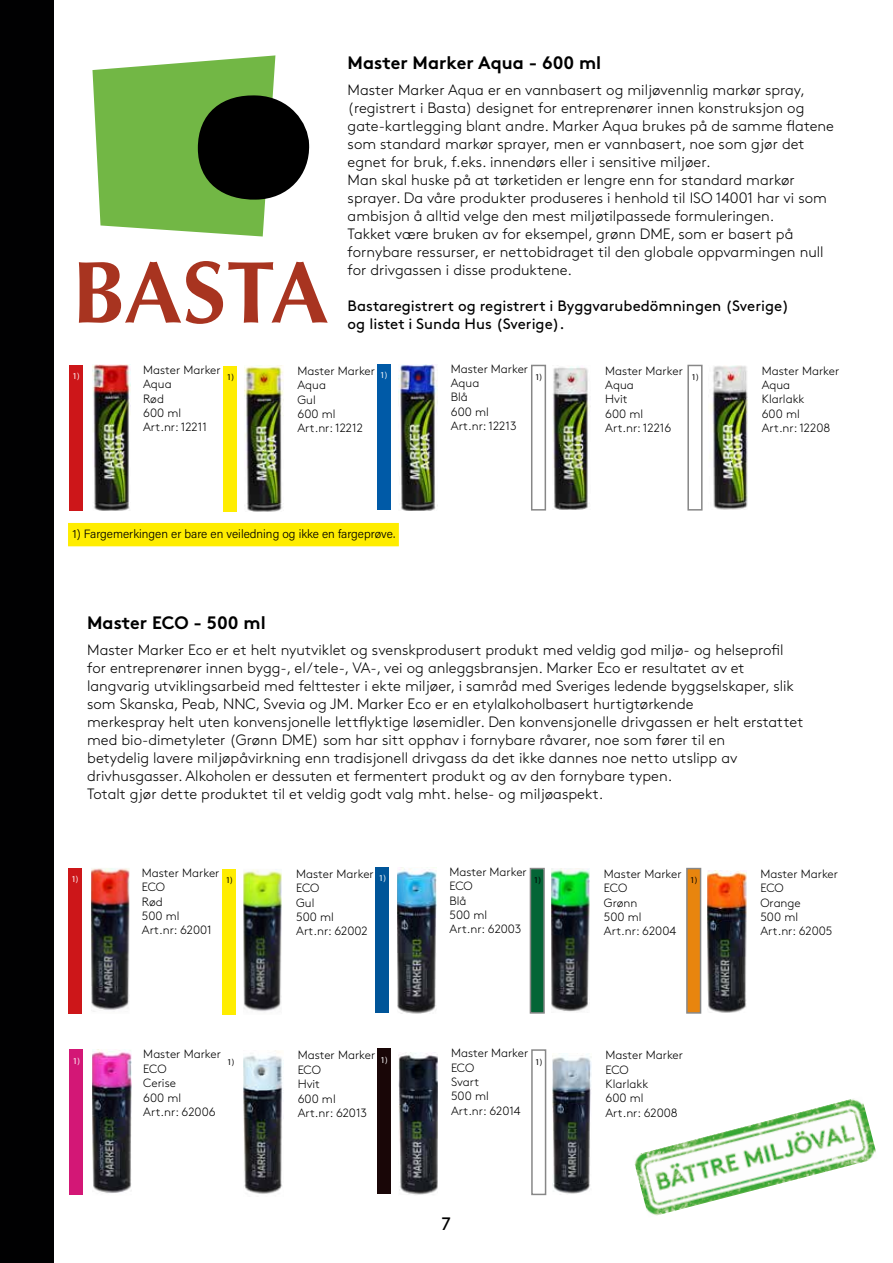
<style>
.page{position:relative;width:893px;height:1263px;background:#fff}
.page>*{position:absolute;margin:0;border:0;box-sizing:border-box;transform-origin:0 0}
.t1{font:700 18px "Brown";color:#000}
.t2{font:18px "Brown";color:#000}
.t3{font:300 15px/18px "Brown";color:#000}
.t4{font:15px/18px "Brown";color:#000}
.t5{font:300 12px/14.4px "Brown";color:#000}
.t6{font:300 12px "Acumin Pro";color:#000}
.t7{font:9px "Myriad Pro";color:#000}
.t8{font:9px "Myriad Pro";color:#fff}
</style>
<div class="page">
<div style="left:0;top:0;width:53px;height:1263px;background:#010102"></div>
<img style="left:710px;top:366px;width:37px;height:144px">
<div style="left:687px;top:365px;width:16px;height:146px;background:#fff;border:2px solid #878787"></div>
<img style="left:708px;top:870px;width:38px;height:143px">
<div style="left:686px;top:868px;width:15px;height:146px;background:#e8850e;border:2px solid #878787"></div>
<img style="left:92px;top:365px;width:39px;height:146px">
<div style="left:69px;top:365px;width:14px;height:146px;background:#cd1619"></div>
<img style="left:92px;top:1049px;width:39px;height:144px">
<div style="left:70px;top:1049px;width:13px;height:146px;background:#d31776"></div>
<img style="left:91px;top:868px;width:39px;height:144px">
<div style="left:68px;top:868px;width:14px;height:146px;background:#cd1619"></div>
<img style="left:244px;top:366px;width:39px;height:146px">
<div style="left:224px;top:366px;width:13px;height:146px;background:#ffed00"></div>
<img style="left:243px;top:1051px;width:40px;height:143px">
<img style="left:243px;top:869px;width:39px;height:143px">
<div style="left:222px;top:869px;width:14px;height:146px;background:#ffed00"></div>
<img style="left:399px;top:365px;width:38px;height:146px">
<div style="left:377px;top:364px;width:13px;height:145px;background:#005aa7"></div>
<img style="left:399px;top:1052px;width:39px;height:143px">
<div style="left:377px;top:1048px;width:14px;height:146px;background:#190607"></div>
<img style="left:397px;top:868px;width:39px;height:146px">
<div style="left:376px;top:867px;width:13px;height:145px;background:#059"></div>
<img style="left:552px;top:366px;width:39px;height:144px">
<div style="left:531px;top:365px;width:15px;height:146px;background:#fff;border:2px solid #878787"></div>
<img style="left:553px;top:1053px;width:38px;height:141px">
<div style="left:531px;top:1049px;width:15px;height:146px;background:#fff;border:2px solid #878787"></div>
<img style="left:551px;top:869px;width:39px;height:143px">
<div style="left:530px;top:868px;width:15px;height:146px;background:#046536;border:2px solid #878787"></div>
<svg style="left:92px;top:55px;width:218px;height:181px"></svg>
<svg style="left:79px;top:261px;width:249px;height:63px"></svg>
<div style="left:68px;top:523px;width:331px;height:23px;background:#ffed00"></div>
<img style="left:634px;top:1099px;width:242px;height:117px">
<p class="t8" style="left:73px;top:371px;width:9px">1)</p>
<p class="t5" style="left:143px;top:361px;width:79px">Master Marker<br>Aqua<br>Rød<br>600 ml<br>Art.nr: 12211</p>
<p class="t7" style="left:227px;top:372px;width:9px">1)</p>
<p class="t1" style="left:348px;top:48px;width:255px">Master Marker Aqua - 600 ml</p>
<p class="t3" style="left:348px;top:80px;width:488px">Master Marker Aqua er en vannbasert og miljøvennlig markør spray, (registrert i Basta) designet for entreprenører innen konstruksjon og gate-kartlegging blant andre. Marker Aqua brukes på de samme flatene som standard markør sprayer, men er vannbasert, noe som gjør det egnet for bruk, f.eks. innendørs eller i sensitive miljøer.<br>Man skal huske på at tørketiden er lengre enn for standard markør sprayer. Da våre produkter produseres i henhold til ISO 14001 har vi som ambisjon å alltid velge den mest miljøtilpassede formuleringen.<br>Takket være bruken av for eksempel, grønn DME, som er basert på fornybare ressurser, er nettobidraget til den globale oppvarmingen null for drivgassen i disse produktene.</p>
<p class="t4" style="left:348px;top:296px;width:443px">Bastaregistrert og registrert i Byggvarubedömningen (Sverige) og listet i Sunda Hus (Sverige).</p>
<p class="t5" style="left:297px;top:363px;width:79px">Master Marker<br>Aqua<br>Gul<br>600 ml<br>Art.nr: 12212</p>
<p class="t8" style="left:380px;top:370px;width:9px">1)</p>
<p class="t5" style="left:451px;top:360px;width:79px">Master Marker<br>Aqua<br>Blå<br>600 ml<br>Art.nr: 12213</p>
<p class="t7" style="left:535px;top:372px;width:9px">1)</p>
<p class="t5" style="left:605px;top:362px;width:79px">Master Marker<br>Aqua<br>Hvit<br>600 ml<br>Art.nr: 12216</p>
<p class="t7" style="left:691px;top:372px;width:9px">1)</p>
<p class="t5" style="left:762px;top:362px;width:79px">Master Marker<br>Aqua<br>Klarlakk<br>600 ml<br>Art.nr: 12208</p>
<p class="t6" style="left:73px;top:525px;width:324px">1) Fargemerkingen er bare en veiledning og ikke en fargeprøve.</p>
<p class="t1" style="left:87px;top:608px;width:180px">Master ECO - 500 ml</p>
<p class="t3" style="left:87px;top:640px;width:718px">Master Marker Eco er et helt nyutviklet og svenskprodusert produkt med veldig god miljø- og helseprofil for entreprenører innen bygg-, el/tele-, VA-, vei og anleggsbransjen. Marker Eco er resultatet av et langvarig utviklingsarbeid med felttester i ekte miljøer, i samråd med Sveriges ledende byggselskaper, slik som Skanska, Peab, NNC, Svevia og JM. Marker Eco er en etylalkoholbasert hurtigtørkende<br>merkespray helt uten konvensjonelle lettflyktige løsemidler. Den konvensjonelle drivgassen er helt erstattet med bio-dimetyleter (Grønn DME) som har sitt opphav i fornybare råvarer, noe som fører til en<br>betydelig lavere miljøpåvirkning enn tradisjonell drivgass da det ikke dannes noe netto utslipp av drivhusgasser. Alkoholen er dessuten et fermentert produkt og av den fornybare typen.<br>Totalt gjør dette produktet til et veldig godt valg mht. helse- og miljøaspekt.</p>
<p class="t8" style="left:71px;top:874px;width:9px">1)</p>
<p class="t5" style="left:142px;top:865px;width:79px">Master Marker<br>ECO<br>Rød<br>500 ml<br>Art.nr: 62001</p>
<p class="t7" style="left:226px;top:875px;width:9px">1)</p>
<p class="t5" style="left:296px;top:866px;width:79px">Master Marker<br>ECO<br>Gul<br>500 ml<br>Art.nr: 62002</p>
<p class="t8" style="left:379px;top:873px;width:9px">1)</p>
<p class="t5" style="left:450px;top:863px;width:79px">Master Marker<br>ECO<br>Blå<br>500 ml<br>Art.nr: 62003</p>
<p class="t7" style="left:534px;top:875px;width:9px">1)</p>
<p class="t5" style="left:604px;top:865px;width:79px">Master Marker<br>ECO<br>Grønn<br>500 ml<br>Art.nr: 62004</p>
<p class="t7" style="left:690px;top:875px;width:9px">1)</p>
<p class="t5" style="left:760px;top:865px;width:79px">Master Marker<br>ECO<br>Orange<br>500 ml<br>Art.nr: 62005</p>
<p class="t8" style="left:73px;top:1055px;width:9px">1)</p>
<p class="t5" style="left:143px;top:1046px;width:79px">Master Marker<br>ECO<br>Cerise<br>600 ml<br>Art.nr: 62006</p>
<p class="t7" style="left:227px;top:1056px;width:9px">1)</p>
<p class="t5" style="left:298px;top:1047px;width:79px">Master Marker<br>ECO<br>Hvit<br>600 ml<br>Art.nr: 62013</p>
<p class="t8" style="left:380px;top:1054px;width:9px">1)</p>
<p class="t5" style="left:451px;top:1045px;width:79px">Master Marker<br>ECO<br>Svart<br>500 ml<br>Art.nr: 62014</p>
<p class="t7" style="left:535px;top:1056px;width:9px">1)</p>
<p class="t2" style="left:441px;top:1210px;width:11px">7</p>
<p class="t5" style="left:605px;top:1047px;width:79px">Master Marker<br>ECO<br>Klarlakk<br>600 ml<br>Art.nr: 62008</p>
</div>
